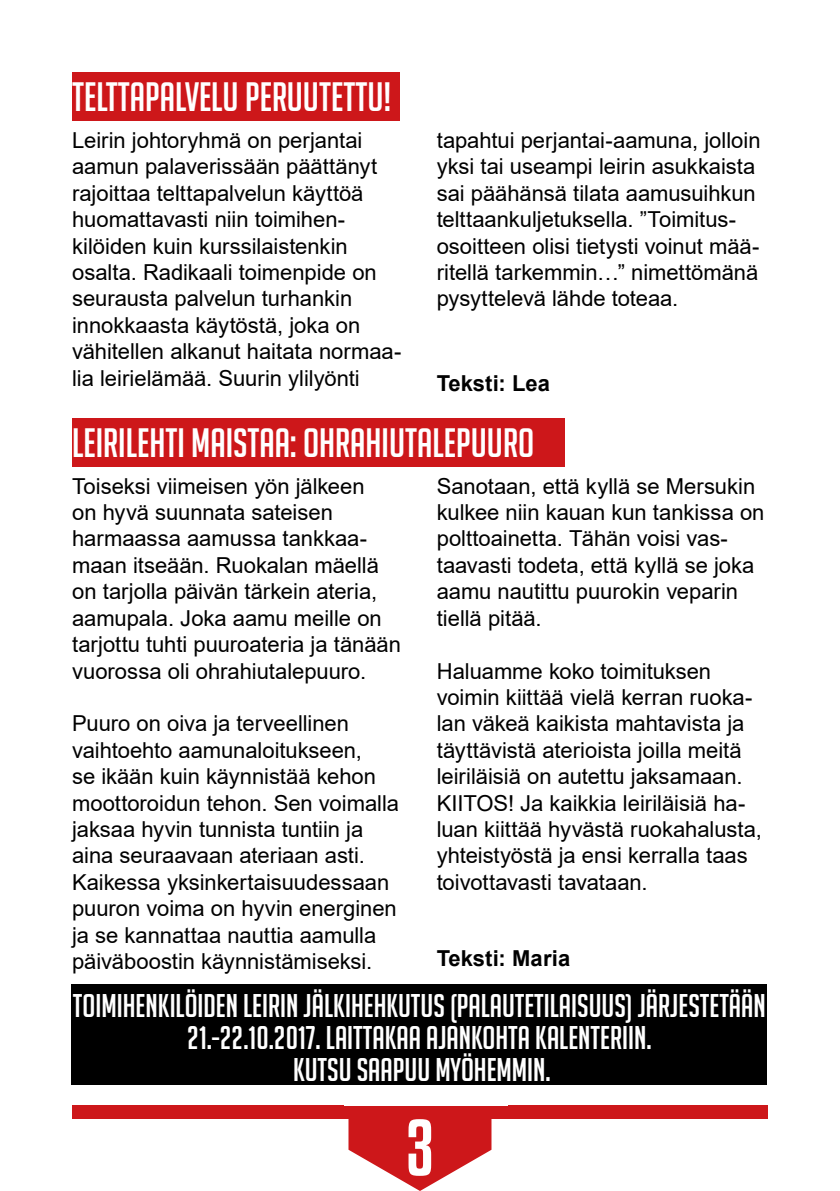
<style>
.page{position:relative;width:840px;height:1191px;background:#fff}
.page>*{position:absolute;margin:0;border:0;box-sizing:border-box;transform-origin:0 0}
.t1{font:70px "Kenyan Coffee Rg";color:#fff}
.t2{font:40px "Big Noodle Titling";color:#fff}
.t3{font:32px/32px "Big Noodle Titling";color:#fff;text-align:center}
.t4{font:22px/26.4px "Arial";letter-spacing:-.005em;color:#000}
.t5{font:700 22px "Arial";letter-spacing:.005em;color:#000}
</style>
<div class="page">
<div style="left:72px;top:1106px;width:695px;height:13px;background:#cd171a"></div>
<svg style="left:348px;top:1119px;width:143px;height:72px"></svg>
<div style="left:72px;top:72px;width:327px;height:48px;background:#cd171a"></div>
<div style="left:72px;top:418px;width:491px;height:48px;background:#cd171a"></div>
<div style="left:71px;top:984px;width:695px;height:100px;background:#000"></div>
<h2 class="t2" style="left:72px;top:75px;width:320px">TELTTAPALVELU PERUUTETTU!</h2>
<p class="t4" style="left:72px;top:127px;width:331px">Leirin johtoryhmä on perjantai aamun palaverissään päättänyt rajoittaa telttapalvelun käyttöä huomattavasti niin toimihen&shy;kilöiden kuin kurssilaistenkin osalta. Radikaali toimenpide on seurausta palvelun turhankin innokkaasta käytöstä, joka on vähitellen alkanut haitata normaa&shy;lia leirielämää. Suurin ylilyönti</p>
<p class="t4" style="left:436px;top:127px;width:325px">tapahtui perjantai-aamuna, jolloin yksi tai useampi leirin asukkaista sai päähänsä tilata aamusuihkun telttaankuljetuksella. ”Toimitus&shy;osoitteen olisi tietysti voinut mää&shy;ritellä tarkemmin…” nimettömänä pysyttelevä lähde toteaa.</p>
<p class="t5" style="left:436px;top:368px;width:115px">Teksti: Lea</p>
<h2 class="t2" style="left:72px;top:421px;width:463px">LEIRILEHTI MAISTAA: OHRAHIUTALEPUURO</h2>
<p class="t4" style="left:72px;top:472px;width:330px">Toiseksi viimeisen yön jälkeen<br>on hyvä suunnata sateisen harmaassa aamussa tankkaa&shy;maan itseään. Ruokalan mäellä on tarjolla päivän tärkein ateria, aamupala. Joka aamu meille on tarjottu tuhti puuroateria ja tänään vuorossa oli ohrahiutalepuuro.</p>
<p class="t4" style="left:72px;top:710px;width:328px">Puuro on oiva ja terveellinen vaihtoehto aamunaloitukseen,<br>se ikään kuin käynnistää kehon moottoroidun tehon. Sen voimalla jaksaa hyvin tunnista tuntiin ja aina seuraavaan ateriaan asti.<br>Kaikessa yksinkertaisuudessaan puuron voima on hyvin energinen ja se kannattaa nauttia aamulla päiväboostin käynnistämiseksi.</p>
<p class="t4" style="left:436px;top:472px;width:329px">Sanotaan, että kyllä se Mersukin kulkee niin kauan kun tankissa on polttoainetta. Tähän voisi vas&shy;taavasti todeta, että kyllä se joka aamu nautittu puurokin veparin tiellä pitää.</p>
<p class="t4" style="left:436px;top:657px;width:326px">Haluamme koko toimituksen voimin kiittää vielä kerran ruoka&shy;lan väkeä kaikista mahtavista ja täyttävistä aterioista joilla meitä leiriläisiä on autettu jaksamaan.<br>KIITOS! Ja kaikkia leiriläisiä ha&shy;luan kiittää hyvästä ruokahalusta, yhteistyöstä ja ensi kerralla taas toivottavasti tavataan.</p>
<p class="t5" style="left:436px;top:943px;width:135px">Teksti: Maria</p>
<h3 class="t3" style="left:73px;top:989px;width:693px">TOIMIHENKILÖIDEN LEIRIN JÄLKIHEHKUTUS (PALAUTETILAISUUS) JÄRJESTETÄÄN<br>21.-22.10.2017. LAITTAKAA AJANKOHTA KALENTERIIN.<br>KUTSU SAAPUU MYÖHEMMIN.</h3>
<h1 class="t1" style="left:406px;top:1105px;width:29px">3</h1>
</div>
